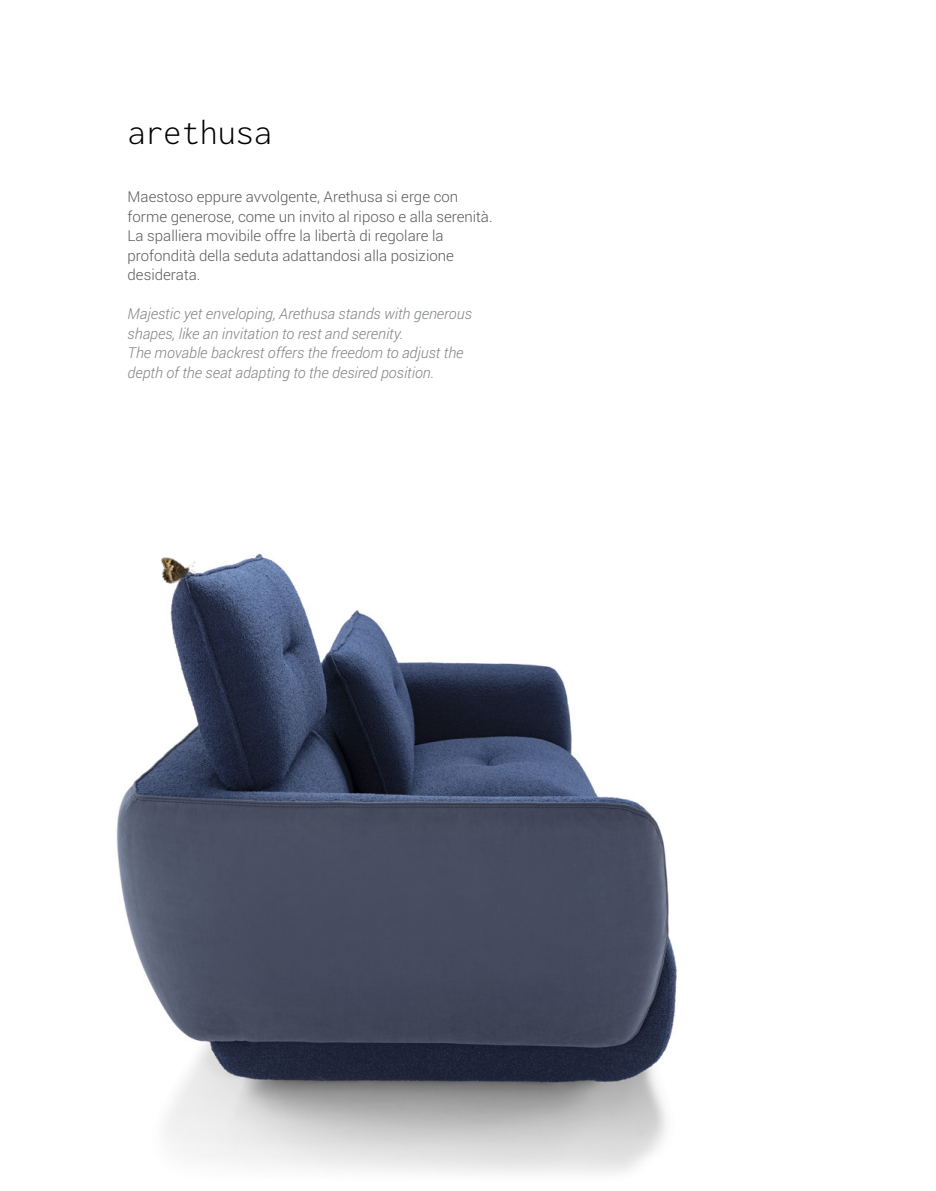
<style>
.page{position:relative;width:936px;height:1191px;background:#fff}
.page>*{position:absolute;margin:0;border:0;box-sizing:border-box;transform-origin:0 0}
.t1{font:300 36px "Inconsolata";color:#000}
.t2{font:300 15px/19.5px "Franko";color:#58595b}
.t3{font:italic 300 15px/19.5px "Franko";color:#808285}
</style>
<div class="page">
<img style="left:116px;top:553px;width:561px;height:620px">
<img style="left:153px;top:553px;width:48px;height:36px">
<h1 class="t1" style="left:128px;top:108px;width:145px">arethusa</h1>
<p class="t2" style="left:128px;top:187px;width:366px">Maestoso eppure avvolgente, Arethusa si erge con forme generose, come un invito al riposo e alla serenità.<br>La spalliera movibile offre la libertà di regolare la profondità della seduta adattandosi alla posizione desiderata.</p>
<p class="t3" style="left:128px;top:304px;width:346px">Majestic yet enveloping, Arethusa stands with generous shapes, like an invitation to rest and serenity.<br>The movable backrest offers the freedom to adjust the depth of the seat adapting to the desired position.</p>
</div>
